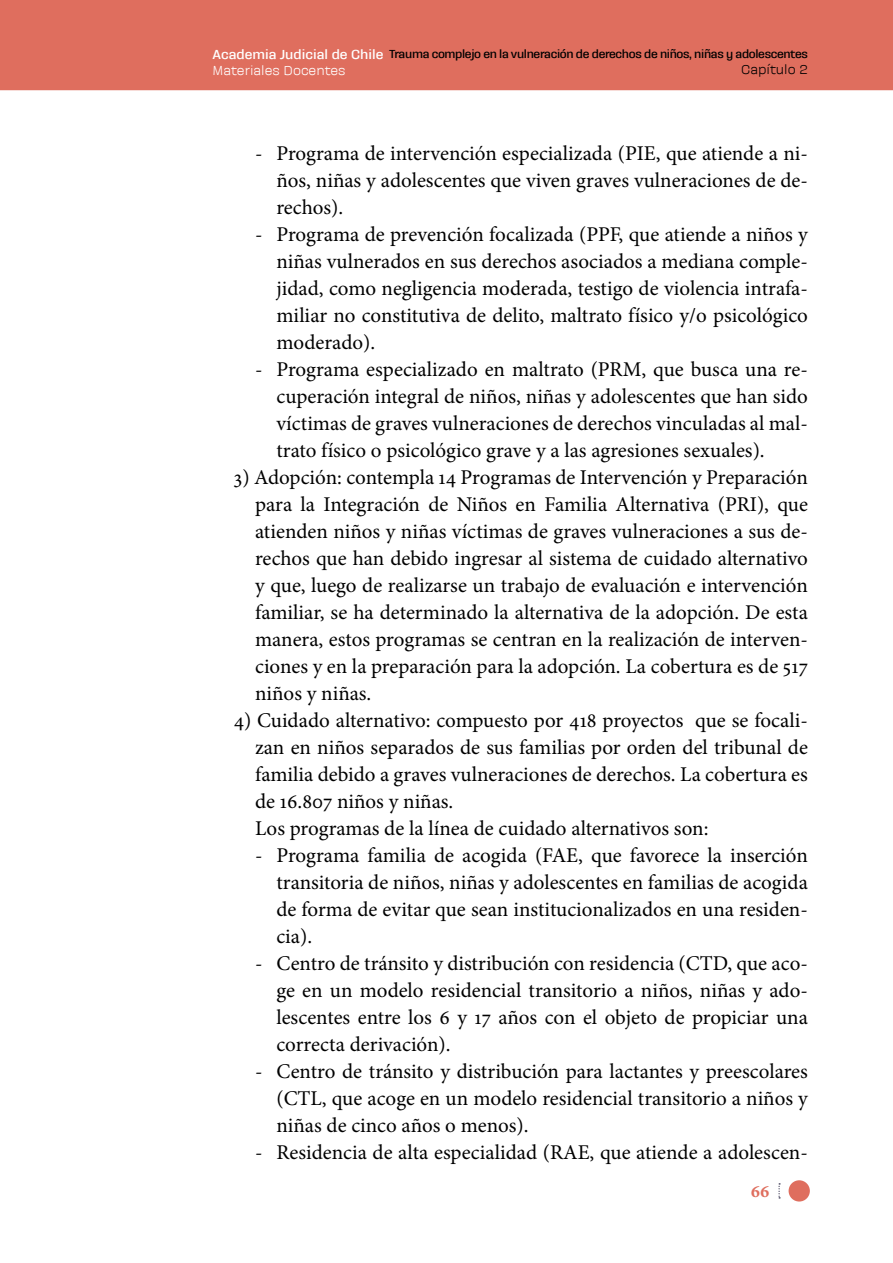
<style>
.page{position:relative;width:893px;height:1263px;background:#fff}
.page>*{position:absolute;margin:0;border:0;box-sizing:border-box;transform-origin:0 0}
.t1{font:21px/27px "Minion Pro";color:#000;text-align:justify}
.t2{font:700 18px "Minion Pro";color:#df6e5e}
.t3{font:700 13.5px "Galeana Standard";color:#fff}
.t4{font:13.5px "Galeana Standard";color:#fff}
.t5{font:13.5px "Galeana Standard";color:#000}
.t6{font:700 12px "Galeana Standard";letter-spacing:-.03em;color:#000}
</style>
<div class="page">
<div style="left:0;top:0;width:893px;height:89px;background:#df6e5e"></div>
<hr style="left:0;top:89px;width:893px;height:1px;background:#df6e5e">
<svg style="left:778px;top:1183px;width:2px;height:15px"></svg>
<div style="left:789px;top:1180px;width:21px;height:21px;background:#df6e5e;border-radius:50%"></div>
<p class="t6" style="left:389px;top:46px;width:420px">Trauma complejo en la vulneración de derechos de niños, niñas y adolescentes</p>
<p class="t5" style="left:741px;top:61px;width:68px">Capítulo 2</p>
<p class="t3" style="left:213px;top:47px;width:172px">Academia Judicial de Chile</p>
<p class="t4" style="left:213px;top:63px;width:134px">Materiales Docentes</p>
<p class="t1" style="left:276px;top:140px;width:533px;text-indent:-21px">- Programa de intervención especializada (PIE, que atiende a ni&shy;ños, niñas y adolescentes que viven graves vulneraciones de de&shy;rechos).</p>
<p class="t1" style="left:276px;top:221px;width:533px;text-indent:-21px">- Programa de prevención focalizada (PPF, que atiende a niños y niñas vulnerados en sus derechos asociados a mediana comple&shy;jidad, como negligencia moderada, testigo de violencia intrafa&shy;miliar no constitutiva de delito, maltrato físico y/o psicológico moderado).</p>
<p class="t1" style="left:276px;top:356px;width:533px;text-indent:-21px">- Programa especializado en maltrato (PRM, que busca una re&shy;cuperación integral de niños, niñas y adolescentes que han sido víctimas de graves vulneraciones de derechos vinculadas al mal&shy;trato físico o psicológico grave y a las agresiones sexuales).</p>
<p class="t1" style="left:255px;top:464px;width:554px;text-indent:-21px">3) Adopción: contempla 14 Programas de Intervención y Preparación para la Integración de Niños en Familia Alternativa (PRI), que atienden niños y niñas víctimas de graves vulneraciones a sus de&shy;rechos que han debido ingresar al sistema de cuidado alternativo y que, luego de realizarse un trabajo de evaluación e intervención familiar, se ha determinado la alternativa de la adopción. De esta manera, estos programas se centran en la realización de interven&shy;ciones y en la preparación para la adopción. La cobertura es de 517 niños y niñas.</p>
<p class="t1" style="left:255px;top:707px;width:554px;text-align:left;text-indent:-21px">4) Cuidado alternativo: compuesto por 418 proyectos que se focali&shy;zan en niños separados de sus familias por orden del tribunal de familia debido a graves vulneraciones de derechos. La cobertura es de 16.807 niños y niñas.<br>Los programas de la línea de cuidado alternativos son:</p>
<p class="t1" style="left:276px;top:842px;width:533px;text-indent:-21px">- Programa familia de acogida (FAE, que favorece la inserción transitoria de niños, niñas y adolescentes en familias de acogida de forma de evitar que sean institucionalizados en una residen&shy;cia).</p>
<p class="t1" style="left:276px;top:950px;width:533px;text-indent:-21px">- Centro de tránsito y distribución con residencia (CTD, que aco&shy;ge en un modelo residencial transitorio a niños, niñas y ado&shy;lescentes entre los 6 y 17 años con el objeto de propiciar una correcta derivación).</p>
<p class="t1" style="left:276px;top:1058px;width:533px;text-indent:-21px">- Centro de tránsito y distribución para lactantes y preescolares (CTL, que acoge en un modelo residencial transitorio a niños y niñas de cinco años o menos).</p>
<p class="t1" style="left:255px;top:1139px;width:554px">- Residencia de alta especialidad (RAE, que atiende a adolescen-</p>
<p class="t2" style="left:751px;top:1178px;width:20px">66</p>
</div>
